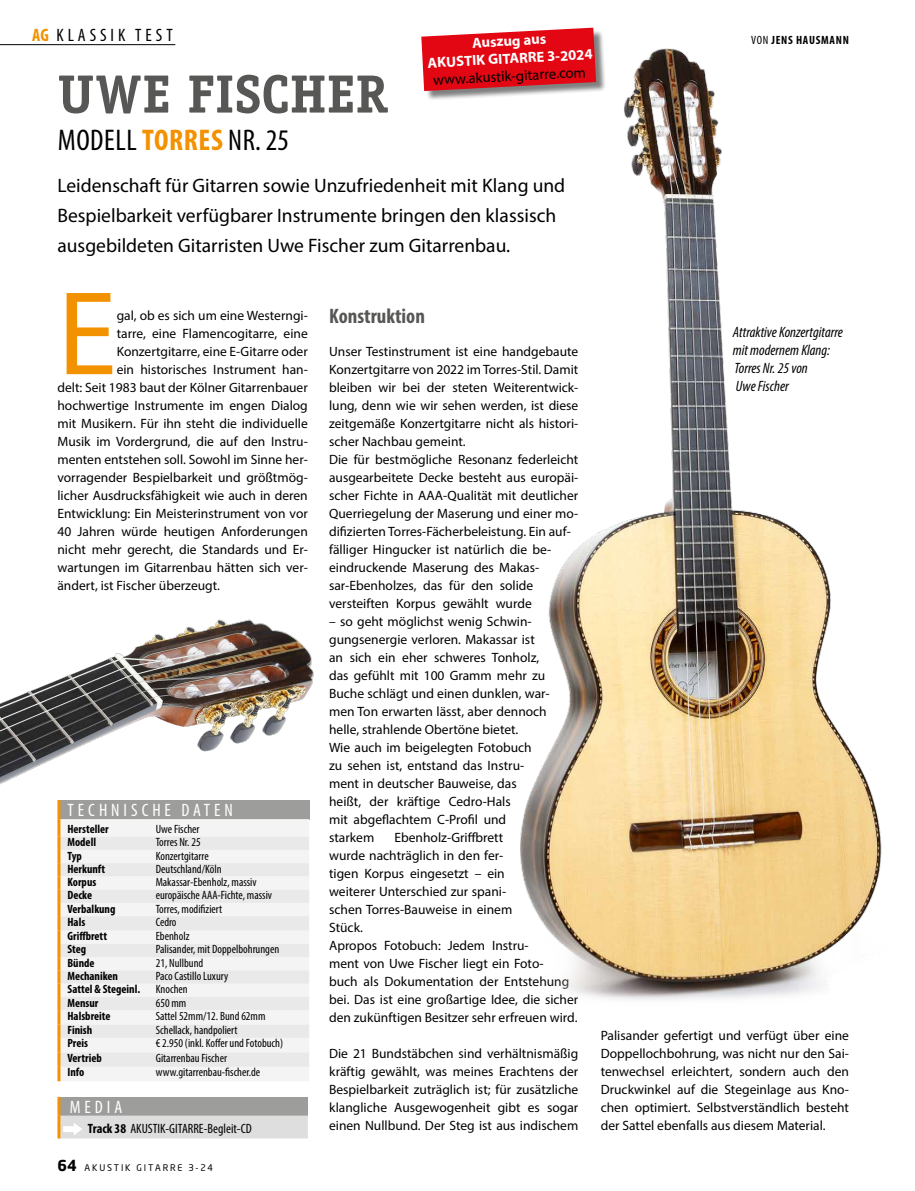
<style>
.page{position:relative;width:915px;height:1191px;background:#fff}
.page>*{position:absolute;margin:0;border:0;box-sizing:border-box;transform-origin:0 0}
.t1{font:120.3px "Myriad Pro";color:#f39200}
.t2{font:700 54px "Officina Serif";color:#575756}
.t3{font:condensed 30px "Myriad Pro";letter-spacing:.02em;color:#000}
.t4{font:700 condensed 21px "Myriad Pro";color:#575756}
.t5{font:19.5px/30px "Myriad Pro";color:#000}
.t6{font:condensed 18px "Myriad Pro";letter-spacing:.22em;color:#fff}
.t7{font:condensed 18px "Myriad Pro";letter-spacing:.22em;color:#000}
.t8{font:italic condensed 15px/18px "Myriad Pro";color:#000}
.t9{font:700 14.7px/17.5px "Myriad Pro";color:#fff;text-align:center}
.t10{font:14.7px "Myriad Pro";color:#000}
.t11{font:13.5px/18px "Myriad Pro";color:#000}
.t12{font:condensed 13.5px "Myriad Pro";color:#000}
.t13{font:condensed 12px "Myriad Pro";color:#000}
.t14{font:700 condensed 12px "Myriad Pro";color:#000}
.t15{font:700 condensed 12px "Myriad Pro";letter-spacing:.06em;color:#000}
.t16{font:9px "Neo Sans";letter-spacing:.2em;color:#000}
.s1{font-weight:700;color:#f39200}
.s2{font-weight:400}
.s3{font-weight:700}
.s4{font-weight:700;font-size:15px}
</style>
<div class="page">
<div style="left:60px;top:1066px;width:249px;height:15px;background:#f4f4f4"></div>
<svg style="left:60px;top:887px;width:249px;height:179px;fill:#ebebeb"></svg>
<hr style="left:57px;top:889px;width:3px;height:14px;background:#f39200">
<svg style="left:57px;top:903px;width:3px;height:13px"></svg>
<hr style="left:57px;top:916px;width:3px;height:14px;background:#f39200">
<hr style="left:57px;top:930px;width:3px;height:14px;background:#f39200">
<svg style="left:57px;top:944px;width:3px;height:39px"></svg>
<hr style="left:57px;top:983px;width:3px;height:14px;background:#f39200">
<svg style="left:57px;top:997px;width:3px;height:13px"></svg>
<hr style="left:57px;top:1010px;width:3px;height:14px;background:#f39200">
<hr style="left:57px;top:1024px;width:3px;height:14px;background:#f39200">
<hr style="left:57px;top:1038px;width:3px;height:14px;background:#f39200">
<hr style="left:57px;top:1052px;width:3px;height:14px;background:#f39200">
<hr style="left:57px;top:1066px;width:3px;height:15px;background:#f39200">
<div style="left:59px;top:1096px;width:249px;height:19px;background:#9d9d9c"></div>
<hr style="left:57px;top:1096px;width:3px;height:19px;background:#f39200">
<hr style="left:57px;top:1115px;width:3px;height:23px;background:#f39200">
<svg style="left:59px;top:1115px;width:249px;height:23px;background:#dddcdb"></svg>
<hr style="left:0;top:44px;width:175px;height:1px;background:#000">
<img style="left:520px;top:48px;width:362px;height:952px">
<img style="left:0;top:619px;width:314px;height:268px">
<div style="left:422px;top:29px;width:184px;height:73px;background:#000;opacity:.5"></div>
<svg style="left:421px;top:28px;width:175px;height:63px;background:#de222d"></svg>
<h3 class="t7" style="left:32px;top:24px;width:140px"><span class="s1">ag</span> kl assik Test</h3>
<h2 class="t2" style="left:57px;top:60px;width:332px">UWE FISCHER</h2>
<h3 class="t3" style="left:58px;top:122px;width:233px">MODELL <span class="s1">TORRES</span> NR. 25</h3>
<p class="t9" style="left:426px;top:36px;width:167px;rotate:-3deg">Auszug aus<br>AKUSTIK GITARRE 3-2024</p>
<p class="t10" style="left:432px;top:71px;width:154px;rotate:-3deg">www.akustik-gitarre.com</p>
<h3 class="t5" style="left:57px;top:170px;width:509px">Leidenschaft für Gitarren sowie Unzufriedenheit mit Klang und<br>Bespielbarkeit verfügbarer Instrumente bringen den klassisch ausgebildeten Gitarristen Uwe Fischer zum Gitarrenbau.</h3>
<p class="t15" style="left:750px;top:33px;width:99px"><span class="s2">von</span> Jens Hausmann</p>
<h1 class="t1" style="left:57px;top:260px;width:61px">E</h1>
<p class="t11" style="left:117px;top:306px;width:192px">gal, ob es sich um eine Westerngi-</p>
<p class="t11" style="left:117px;top:324px;width:192px">tarre, eine Flamencogitarre, eine</p>
<p class="t11" style="left:117px;top:342px;width:192px">Konzertgitarre, eine E-Gitarre oder</p>
<p class="t11" style="left:117px;top:360px;width:192px">ein historisches Instrument han-</p>
<p class="t11" style="left:57px;top:378px;width:252px">delt: Seit 1983 baut der Kölner Gitarrenbauer</p>
<p class="t11" style="left:57px;top:396px;width:252px">hochwertige Instrumente im engen Dialog</p>
<p class="t11" style="left:57px;top:414px;width:252px">mit Musikern. Für ihn steht die individuelle</p>
<p class="t11" style="left:57px;top:432px;width:252px">Musik im Vordergrund, die auf den Instru-</p>
<p class="t11" style="left:57px;top:450px;width:252px">menten entstehen soll. Sowohl im Sinne her-</p>
<p class="t11" style="left:57px;top:468px;width:252px">vorragender Bespielbarkeit und größtmög-</p>
<p class="t11" style="left:57px;top:486px;width:252px">licher Ausdrucksfähigkeit wie auch in deren</p>
<p class="t11" style="left:57px;top:504px;width:252px">Entwicklung: Ein Meisterinstrument von vor</p>
<p class="t11" style="left:57px;top:522px;width:252px">40 Jahren würde heutigen Anforderungen</p>
<p class="t11" style="left:57px;top:540px;width:252px">nicht mehr gerecht, die Standards und Er-</p>
<p class="t11" style="left:57px;top:558px;width:252px">wartungen im Gitarrenbau hätten sich ver-</p>
<p class="t11" style="left:57px;top:576px;width:164px">ändert, ist Fischer überzeugt.</p>
<h3 class="t6" style="left:68px;top:799px;width:167px">Technische Daten</h3>
<p class="t14" style="left:67px;top:821px;width:43px">Hersteller</p>
<p class="t13" style="left:156px;top:821px;width:45px">Uwe Fischer</p>
<p class="t14" style="left:67px;top:834px;width:30px">Modell</p>
<p class="t13" style="left:156px;top:835px;width:46px">Torres Nr. 25</p>
<p class="t14" style="left:67px;top:848px;width:16px">Typ</p>
<p class="t13" style="left:156px;top:848px;width:54px">Konzertgitarre</p>
<p class="t14" style="left:67px;top:861px;width:39px">Herkunft</p>
<p class="t13" style="left:156px;top:861px;width:67px">Deutschland/Köln</p>
<p class="t14" style="left:67px;top:874px;width:30px">Korpus</p>
<p class="t13" style="left:156px;top:874px;width:102px">Makassar-Ebenholz, massiv</p>
<p class="t14" style="left:67px;top:887px;width:26px">Decke</p>
<p class="t13" style="left:156px;top:888px;width:118px">europäische AAA-Fichte, massiv</p>
<p class="t14" style="left:67px;top:901px;width:50px">Verbalkung</p>
<p class="t13" style="left:156px;top:901px;width:68px">Torres, modifiziert</p>
<p class="t14" style="left:67px;top:914px;width:19px">Hals</p>
<p class="t13" style="left:156px;top:914px;width:22px">Cedro</p>
<p class="t14" style="left:67px;top:928px;width:41px">Griffbrett</p>
<p class="t13" style="left:156px;top:929px;width:35px">Ebenholz</p>
<p class="t14" style="left:67px;top:942px;width:20px">Steg</p>
<p class="t13" style="left:156px;top:942px;width:125px">Palisander, mit Doppelbohrungen</p>
<p class="t14" style="left:67px;top:955px;width:29px">Bünde</p>
<p class="t13" style="left:156px;top:955px;width:49px">21, Nullbund</p>
<p class="t14" style="left:67px;top:968px;width:52px">Mechaniken</p>
<p class="t13" style="left:156px;top:968px;width:74px">Paco Castillo Luxury</p>
<p class="t14" style="left:67px;top:981px;width:74px">Sattel &amp; Stegeinl.</p>
<p class="t13" style="left:156px;top:982px;width:34px">Knochen</p>
<p class="t14" style="left:67px;top:995px;width:33px">Mensur</p>
<p class="t13" style="left:156px;top:995px;width:32px">650 mm</p>
<p class="t14" style="left:67px;top:1008px;width:45px">Halsbreite</p>
<p class="t13" style="left:156px;top:1008px;width:111px">Sattel 52mm/12. Bund 62mm</p>
<p class="t14" style="left:67px;top:1022px;width:26px">Finish</p>
<p class="t13" style="left:156px;top:1023px;width:83px">Schellack, handpoliert</p>
<p class="t14" style="left:67px;top:1036px;width:22px">Preis</p>
<p class="t13" style="left:156px;top:1036px;width:129px">€ 2.950 (inkl. Koffer und Fotobuch)</p>
<p class="t14" style="left:67px;top:1050px;width:36px">Vertrieb</p>
<p class="t13" style="left:156px;top:1050px;width:73px">Gitarrenbau Fischer</p>
<p class="t14" style="left:67px;top:1064px;width:18px">Info</p>
<p class="t13" style="left:156px;top:1065px;width:106px">www.gitarrenbau-fischer.de</p>
<h3 class="t6" style="left:70px;top:1095px;width:54px">Media</h3>
<p class="t12" style="left:88px;top:1120px;width:165px"><span class="s3">Track 38</span> AKUSTIK-GITARRE-Begleit-CD</p>
<p class="t16" style="left:57px;top:1162px;width:157px"><span class="s4">64</span> AKUSTIK GITARRE 3-24</p>
<h3 class="t4" style="left:329px;top:303px;width:97px">Konstruktion</h3>
<p class="t11" style="left:329px;top:342px;width:251px">Unser Testinstrument ist eine handgebaute Konzertgitarre von 2022 im Torres-Stil. Damit bleiben wir bei der steten Weiterentwick&shy;lung, denn wie wir sehen werden, ist diese zeitgemäße Konzertgitarre nicht als histori&shy;scher Nachbau gemeint.<br>Die für bestmögliche Resonanz federleicht ausgearbeitete Decke besteht aus europäi&shy;scher Fichte in AAA-Qualität mit deutlicher Querriegelung der Maserung und einer mo&shy;difizierten Torres-Fächerbeleistung. Ein auf&shy;fälliger Hingucker ist natürlich die be&shy;eindruckende Maserung des Makas&shy;sar-Ebenholzes, das für den solide versteiften Korpus gewählt wurde</p>
<p class="t11" style="left:329px;top:612px;width:222px">– so geht möglichst wenig Schwin&shy;gungsenergie verloren. Makassar ist an sich ein eher schweres Tonholz, das gefühlt mit 100 Gramm mehr zu<br>Buche schlägt und einen dunklen, war&shy;men Ton erwarten lässt, aber dennoch helle, strahlende Obertöne bietet.<br>Wie auch im beigelegten Fotobuch<br>zu sehen ist, entstand das Instru&shy;ment in deutscher Bauweise, das heißt, der kräftige Cedro-Hals<br>mit abgeflachtem C-Profil und starkem</p>
<p class="t11" style="left:329px;top:828px;width:250px;text-indent:65px">Ebenholz-Griffbrett<br>wurde nachträglich in den fer-<br>tigen Korpus eingesetzt – ein<br>weiterer Unterschied zur spani-<br>schen Torres-Bauweise in einem<br>Stück.<br>Apropos Fotobuch: Jedem Instru-<br>ment von Uwe Fischer liegt ein Foto-<br>buch als Dokumentation der Entstehung bei. Das ist eine großartige Idee, die sicher den zukünftigen Besitzer sehr erfreuen wird.</p>
<p class="t11" style="left:329px;top:1044px;width:251px;text-align:justify">Die 21 Bundstäbchen sind verhältnismäßig kräftig gewählt, was meines Erachtens der Bespielbarkeit zuträglich ist; für zusätzliche klangliche Ausgewogenheit gibt es sogar einen Nullbund. Der Steg ist aus indischem</p>
<p class="t8" style="left:732px;top:323px;width:111px">Attraktive Konzertgitarre mit modernem Klang:<br>Torres Nr. 25 von<br>Uwe Fischer</p>
<p class="t11" style="left:600px;top:1026px;width:250px;text-align:justify">Palisander gefertigt und verfügt über eine Doppellochbohrung, was nicht nur den Sai&shy;tenwechsel erleichtert, sondern auch den Druckwinkel auf die Stegeinlage aus Kno&shy;chen optimiert. Selbstverständlich besteht der Sattel ebenfalls aus diesem Material.</p>
</div>
